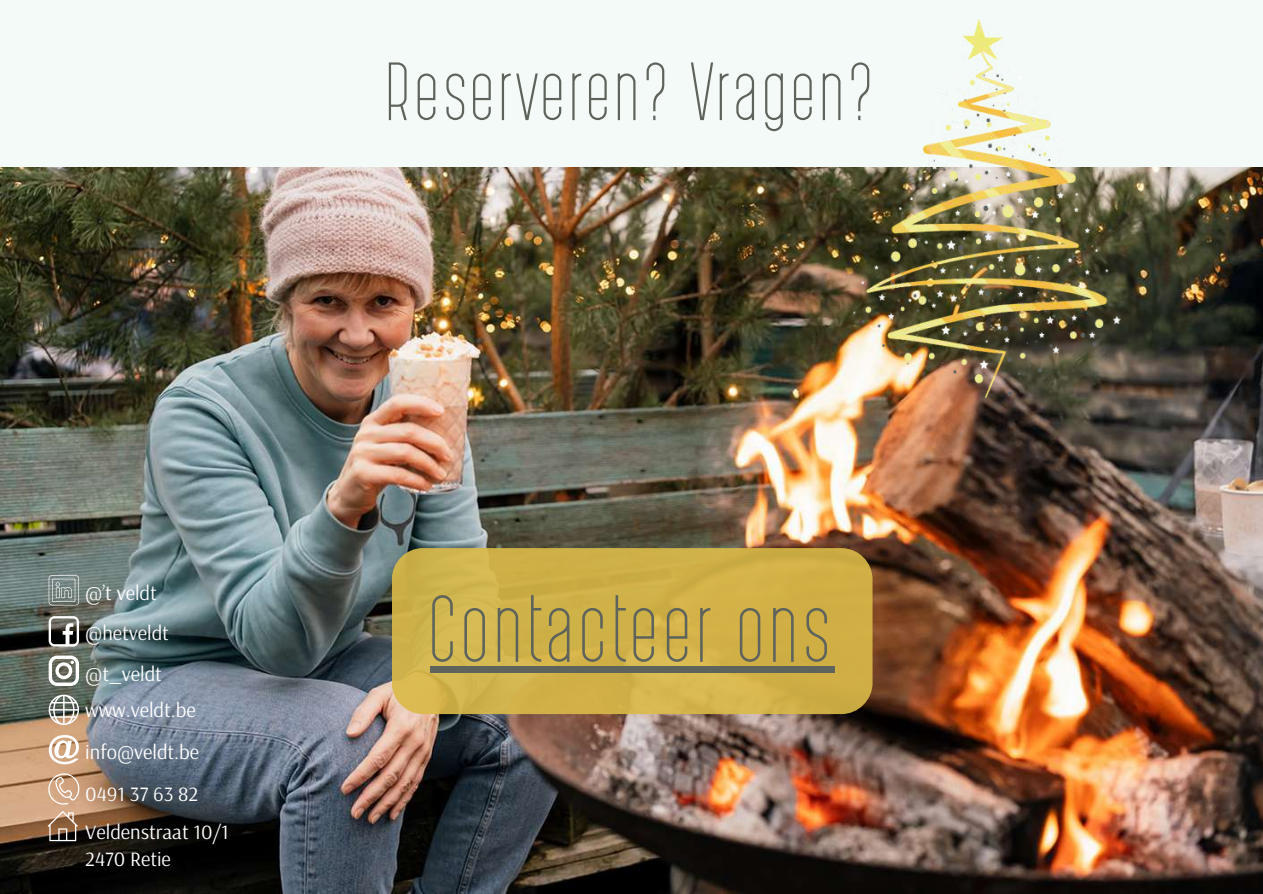
<style>
.page{position:relative;width:1263px;height:894px;background:#fff}
.page>*{position:absolute;margin:0;border:0;box-sizing:border-box;transform-origin:0 0}
.t1{font:300 71.7px "Post Scriptum";color:#5e635c}
.t2{font:300 62.1px "Post Scriptum";color:#5e635c}
.t3{font:20.55px/42.2px "Arsenal";color:#fff}
</style>
<div class="page">
<img style="left:1px;top:167px;width:1262px;height:726px">
<svg style="left:49px;top:655px;width:30px;height:30px"></svg>
<svg style="left:49px;top:616px;width:30px;height:30px"></svg>
<svg style="left:49px;top:694px;width:30px;height:30px"></svg>
<div style="left:0;top:0;width:1263px;height:167px;background:#f4faf7"></div>
<div style="left:392px;top:548px;width:480px;height:165px;background:#d0b147;border-radius:31px"></div>
<svg style="left:42px;top:734px;width:43px;height:106px;background:#c29e82"></svg>
<img style="left:853px;top:19px;width:268px;height:378px">
<svg style="left:49px;top:575px;width:30px;height:30px"></svg>
<div style="left:430px;top:666px;width:405px;height:7px;background:#5e635c"></div>
<h2 class="t2" style="left:387px;top:40px;width:491px">Reserveren? Vragen?</h2>
<p class="t3" style="left:85px;top:572px;width:73px">@’t veldt</p>
<p class="t3" style="left:85px;top:611px;width:85px">@hetveldt</p>
<p class="t3" style="left:85px;top:653px;width:78px">@t_veldt</p>
<p class="t3" style="left:85px;top:689px;width:115px">www.veldt.be info@veldt.be</p>
<p class="t3" style="left:85px;top:772px;width:115px">0491 37 63 82</p>
<p class="t3" style="left:85px;top:817px;width:145px;line-height:27.6px">Veldenstraat 10/1<br>2470 Retie</p>
<h1 class="t1" style="left:430px;top:569px;width:406px">Contacteer ons</h1>
</div>
